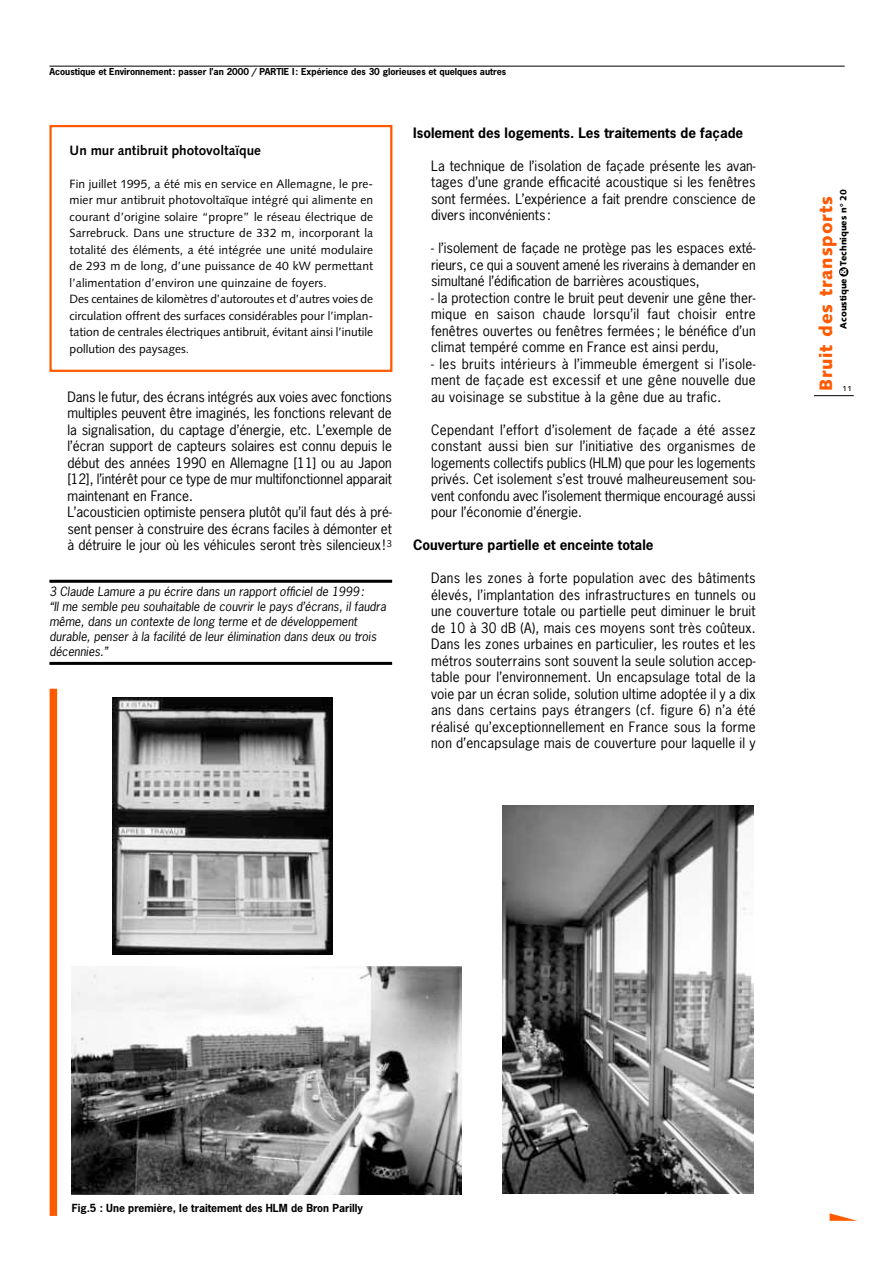
<style>
.page{position:relative;width:893px;height:1263px;background:#fff}
.page>*{position:absolute;margin:0;border:0;box-sizing:border-box;transform-origin:0 0}
.t1{font:900 18px "Syntax";letter-spacing:.05em;color:#ff5a00}
.t2{font:13.5px/16.5px "News Gothic";color:#000;text-align:justify}
.t3{font:700 13.5px "News Gothic";color:#000}
.t4{font:700 13.5px "Syntax";color:#000}
.t5{font:12px/16.5px "Syntax";letter-spacing:.01em;color:#000}
.t6{font:italic 12px/15px "News Gothic";color:#000}
.t7{font:700 10.5px "News Gothic";color:#000}
.t8{font:700 9px "News Gothic";color:#000}
.t9{font:900 9px "Syntax";color:#000}
.t10{font:6.9px "OCRB";color:#000;scale:1.08 1}
.s1{color:#fff}
</style>
<div class="page">
<hr style="left:49px;top:66px;width:795px;height:1px;background:#000">
<hr style="left:813px;top:395px;width:40px;height:1px;background:#000">
<div style="left:839px;top:267px;width:9px;height:10px;background:#000;border-radius:50%"></div>
<img style="left:113px;top:697px;width:219px;height:257px">
<img style="left:72px;top:966px;width:390px;height:228px">
<img style="left:502px;top:806px;width:251px;height:388px">
<div style="left:50px;top:689px;width:7px;height:527px;background:#ff5a00"></div>
<hr style="left:49px;top:580px;width:343px;height:3px;background:#000">
<hr style="left:49px;top:662px;width:343px;height:3px;background:#000">
<svg style="left:829px;top:1213px;width:28px;height:8px"></svg>
<div style="left:49px;top:125px;width:343px;height:247px;border:2px solid #ff5a00"></div>
<p class="t8" style="left:49px;top:68px;width:458px">Acoustique et Environnement: passer l’an 2000 / PARTIE I: Expérience des 30 glorieuses et quelques autres</p>
<p class="t4" style="left:70px;top:144px;width:193px">Un mur antibruit photovoltaïque</p>
<p class="t5" style="left:70px;top:176px;width:305px">Fin juillet 1995, a été mis en service en Allemagne, le pre&shy;mier mur antibruit photovoltaïque intégré qui alimente en courant d’origine solaire “propre” le réseau électrique de Sarrebruck. Dans une structure de 332 m, incorporant la totalité des éléments, a été intégrée une unité modulaire de 293 m de long, d’une puissance de 40 kW permettant l’alimentation d’environ une quinzaine de foyers.<br>Des centaines de kilomètres d’autoroutes et d’autres voies de circulation offrent des surfaces considérables pour l’implan&shy;tation de centrales électriques antibruit, évitant ainsi l’inutile pollution des paysages.</p>
<p class="t2" style="left:67px;top:390px;width:326px;text-align:left">Dans le futur, des écrans intégrés aux voies avec fonctions multiples peuvent être imaginés, les fonctions relevant de la signalisation, du captage d’énergie, etc. L’exemple de l’écran support de capteurs solaires est connu depuis le début des années 1990 en Allemagne [11] ou au Japon [12], l’intérêt pour ce type de mur multifonctionnel apparait maintenant en France.<br>L’acousticien optimiste pensera plutôt qu’il faut dés à pré&shy;sent penser à construire des écrans faciles à démonter et à détruire le jour où les véhicules seront très silencieux! <sup>3</sup></p>
<p class="t6" style="left:49px;top:585px;width:338px">3 Claude Lamure a pu écrire dans un rapport officiel de 1999:<br>“Il me semble peu souhaitable de couvrir le pays d’écrans, il faudra même, dans un contexte de long terme et de développement durable, penser à la facilité de leur élimination dans deux ou trois décennies.”</p>
<p class="t3" style="left:413px;top:127px;width:331px">Isolement des logements. Les traitements de façade</p>
<p class="t2" style="left:431px;top:159px;width:326px">La technique de l’isolation de façade présente les avan&shy;tages d’une grande efficacité acoustique si les fenêtres sont fermées. L’expérience a fait prendre conscience de divers inconvénients:</p>
<p class="t2" style="left:431px;top:241px;width:326px">- l’isolement de façade ne protège pas les espaces exté&shy;rieurs, ce qui a souvent amené les riverains à demander en simultané l’édification de barrières acoustiques,</p>
<p class="t2" style="left:431px;top:291px;width:326px">- la protection contre le bruit peut devenir une gêne ther&shy;mique en saison chaude lorsqu’il faut choisir entre fenêtres ouvertes ou fenêtres fermées ; le bénéfice d’un climat tempéré comme en France est ainsi perdu,</p>
<p class="t2" style="left:431px;top:357px;width:326px">- les bruits intérieurs à l’immeuble émergent si l’isole&shy;ment de façade est excessif et une gêne nouvelle due au voisinage se substitue à la gêne due au trafic.</p>
<p class="t2" style="left:431px;top:423px;width:326px">Cependant l’effort d’isolement de façade a été assez constant aussi bien sur l’initiative des organismes de logements collectifs publics (HLM) que pour les logements privés. Cet isolement s’est trouvé malheureusement sou&shy;vent confondu avec l’isolement thermique encouragé aussi pour l’économie d’énergie.</p>
<p class="t3" style="left:413px;top:540px;width:242px">Couverture partielle et enceinte totale</p>
<p class="t2" style="left:431px;top:571px;width:326px">Dans les zones à forte population avec des bâtiments élevés, l’implantation des infrastructures en tunnels ou une couverture totale ou partielle peut diminuer le bruit de 10 à 30 dB (A), mais ces moyens sont très coûteux.<br>Dans les zones urbaines en particulier, les routes et les métros souterrains sont souvent la seule solution accep&shy;table pour l’environnement. Un encapsulage total de la voie par un écran solide, solution ultime adoptée il y a dix ans dans certains pays étrangers (cf. figure 6) n’a été réalisé qu’exceptionnellement en France sous la forme non d’encapsulage mais de couverture pour laquelle il y</p>
<p class="t9" style="left:839px;top:329px;width:141px;rotate:-90deg">Acoustique <span class="s1">&amp;</span> Techniques n° 20</p>
<h1 class="t1" style="left:818px;top:391px;width:196px;rotate:-90deg">Bruit des transports</h1>
<p class="t10" style="left:842px;top:386px;width:11px">11</p>
<p class="t7" style="left:72px;top:1204px;width:293px">Fig.5 : Une première, le traitement des HLM de Bron Parilly</p>
</div>
